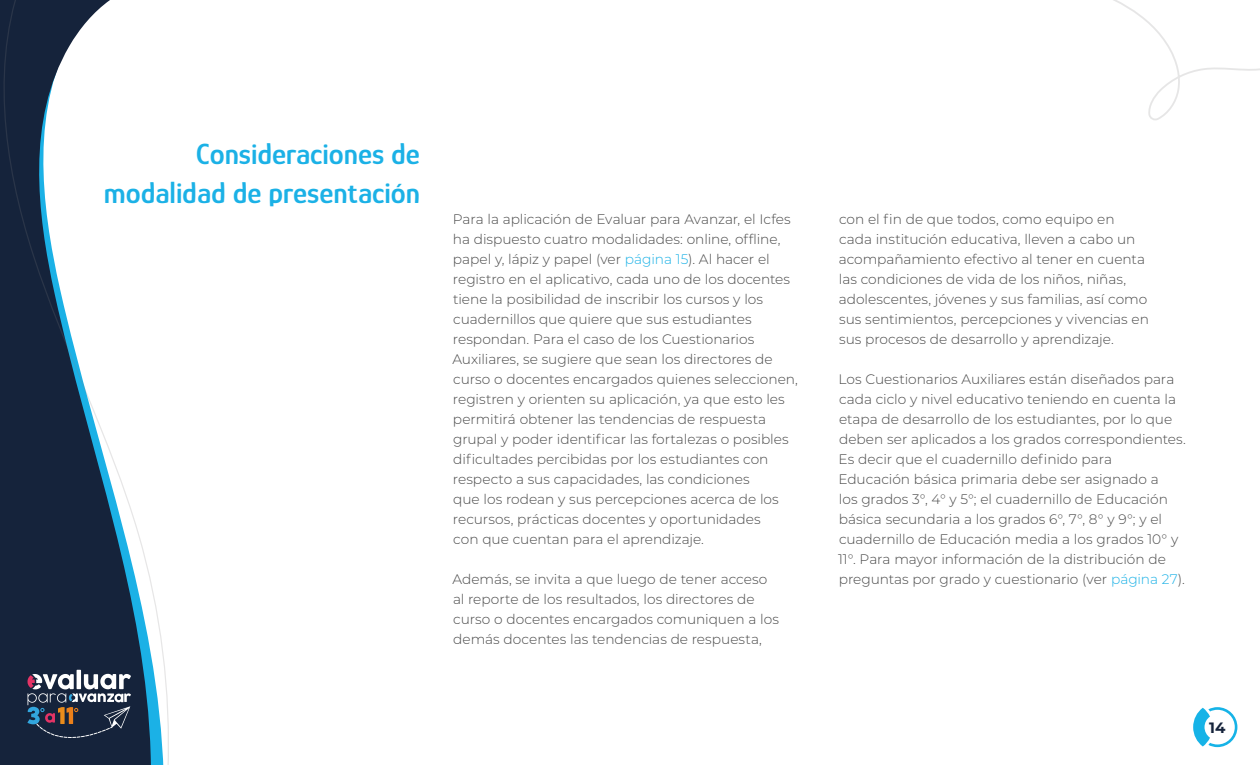
<style>
.page{position:relative;width:1260px;height:765px;background:#fff}
.page>*{position:absolute;margin:0;border:0;box-sizing:border-box;transform-origin:0 0}
.H1_-_Int{font:600 30px/38.8px "Glory";color:#1bb1e6;text-align:right}
.t1{font:700 15px "Montserrat";color:#15233b}
.T1{font:300 13.75px/20px "Montserrat";letter-spacing:-.005em;color:#484848}
.s1{color:#1bb1e6}
</style>
<div class="page">
<svg style="left:1113px;top:0;width:147px;height:120px"></svg>
<svg style="left:3px;top:0;width:166px;height:765px"></svg>
<svg style="left:1193px;top:707px;width:44px;height:40px"></svg>
<svg style="left:27px;top:670px;width:104px;height:78px;background:#464e60"></svg>
<h2 class="H1_-_Int" style="left:104px;top:134px;width:318px">Consideraciones de modalidad de presentación</h2>
<p class="T1" style="left:452px;top:208px;width:347px">Para la aplicación de Evaluar para Avanzar, el Icfes ha dispuesto cuatro modalidades: online, offline, papel y, lápiz y papel (ver <span class="s1">página 15</span>). Al hacer el registro en el aplicativo, cada uno de los docentes tiene la posibilidad de inscribir los cursos y los cuadernillos que quiere que sus estudiantes respondan. Para el caso de los Cuestionarios Auxiliares, se sugiere que sean los directores de curso o docentes encargados quienes seleccionen, registren y orienten su aplicación, ya que esto les permitirá obtener las tendencias de respuesta grupal y poder identificar las fortalezas o posibles dificultades percibidas por los estudiantes con respecto a sus capacidades, las condiciones<br>que los rodean y sus percepciones acerca de los recursos, prácticas docentes y oportunidades<br>con que cuentan para el aprendizaje.</p>
<p class="T1" style="left:452px;top:568px;width:328px">Además, se invita a que luego de tener acceso al reporte de los resultados, los directores de curso o docentes encargados comuniquen a los demás docentes las tendencias de respuesta,</p>
<p class="T1" style="left:839px;top:208px;width:312px">con el fin de que todos, como equipo en cada institución educativa, lleven a cabo un acompañamiento efectivo al tener en cuenta las condiciones de vida de los niños, niñas, adolescentes, jóvenes y sus familias, así como sus sentimientos, percepciones y vivencias en sus procesos de desarrollo y aprendizaje.</p>
<p class="T1" style="left:838px;top:368px;width:349px">Los Cuestionarios Auxiliares están diseñados para cada ciclo y nivel educativo teniendo en cuenta la etapa de desarrollo de los estudiantes, por lo que deben ser aplicados a los grados correspondientes.<br>Es decir que el cuadernillo definido para Educación básica primaria debe ser asignado a<br>los grados 3°, 4° y 5°; el cuadernillo de Educación básica secundaria a los grados 6°, 7°, 8° y 9°; y el cuadernillo de Educación media a los grados 10° y 11°. Para mayor información de la distribución de preguntas por grado y cuestionario (ver <span class="s1">página 27</span>).</p>
<p class="t1" style="left:1209px;top:717px;width:18px">14</p>
</div>
